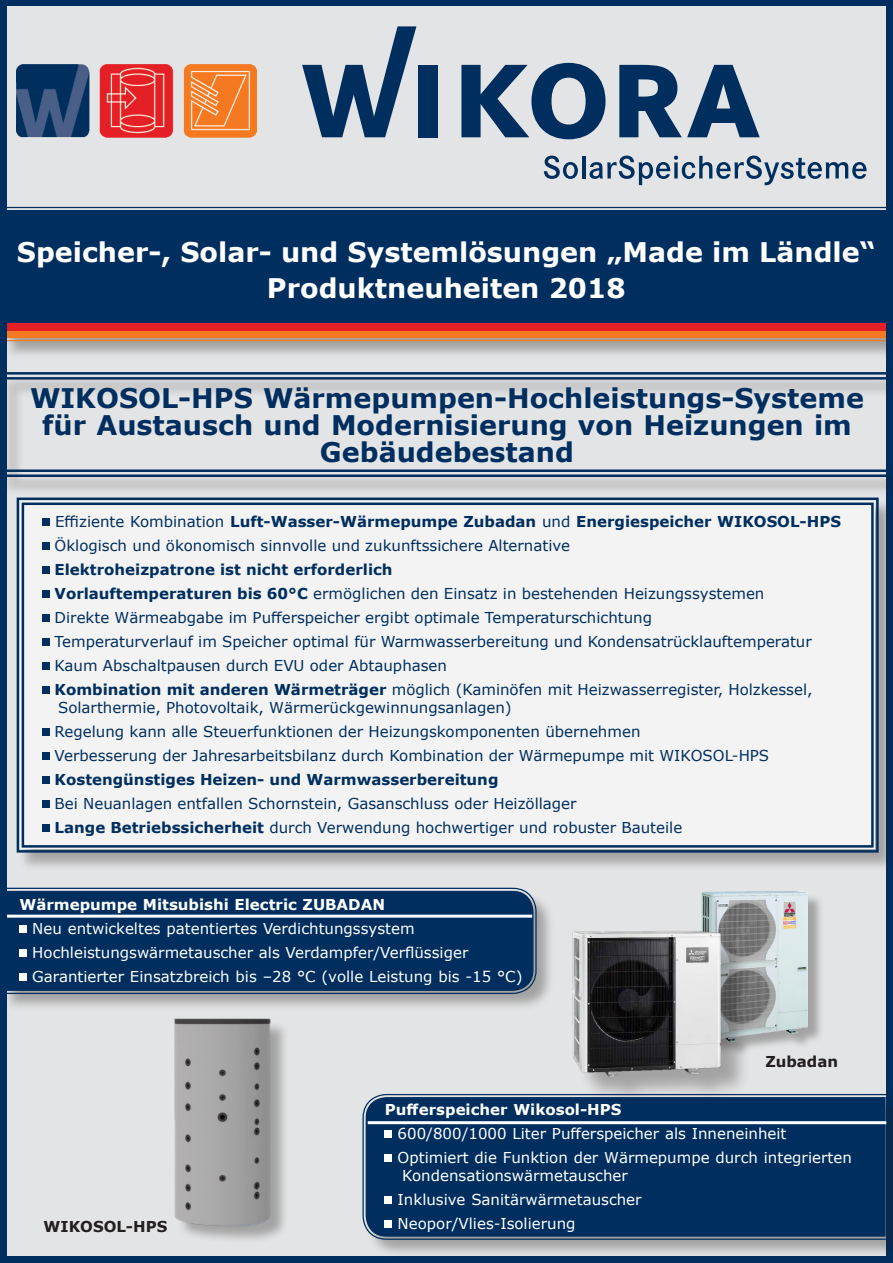
<style>
.page{position:relative;width:893px;height:1263px;background:#e3e4e5}
.page>*{position:absolute;margin:0;border:0;box-sizing:border-box;transform-origin:0 0}
.t1{font:700 27px/27px "Verdana";color:#002e5e;text-align:center}
.t2{font:700 27px "Verdana";color:#fff}
.t3{font:15px/18px "Verdana";color:#002e5e}
.t4{font:15px/18px "Verdana";color:#fff}
.t5{font:700 15px "Verdana";color:#002e5e}
.t6{font:700 15px "Verdana";color:#fff}
.Überschrift_18_pt{font:700 15px "Verdana";color:#231f20}
.s1{font-weight:400}
.s2{font-weight:700}
</style>
<div class="page">
<div style="left:0;top:0;width:893px;height:6px;background:#002e5e"></div>
<div style="left:0;top:1257px;width:893px;height:6px;background:#002e5e"></div>
<div style="left:2px;top:209px;width:891px;height:151px;background:#231f20;opacity:.33"></div>
<svg style="left:6px;top:206px;width:881px;height:4px"></svg>
<hr style="left:6px;top:210px;width:881px;height:3px;background:#002e5e">
<div style="left:6px;top:213px;width:881px;height:110px;background:#002e5e"></div>
<svg style="left:6px;top:331px;width:881px;height:11px;background:#e08241"></svg>
<div style="left:4px;top:323px;width:889px;height:8px;background:#e41f25"></div>
<div style="left:887px;top:0;width:6px;height:1263px;background:#002e5e"></div>
<div style="left:1px;top:374px;width:892px;height:122px;background:#231f20;opacity:.33"></div>
<svg style="left:6px;top:371px;width:887px;height:107px"></svg>
<div style="left:4px;top:377px;width:889px;height:95px;border:2px solid #002e5e"></div>
<div style="left:704px;top:893px;width:120px;height:163px;background:#231f20;opacity:.33"></div>
<img style="left:702px;top:892px;width:106px;height:150px">
<div style="left:2px;top:890px;width:553px;height:122px;background:#231f20;opacity:.33"></div>
<svg style="left:6px;top:887px;width:531px;height:108px;background:#7a8a9b"></svg>
<svg style="left:6px;top:890px;width:528px;height:101px;background:#274c74"></svg>
<div style="left:6px;top:893px;width:525px;height:95px;background:#002e5e"></div>
<hr style="left:3px;top:915px;width:529px;height:3px;background:#fff">
<div style="left:19px;top:925px;width:7px;height:7px;background:#fff"></div>
<div style="left:19px;top:949px;width:7px;height:7px;background:#fff"></div>
<div style="left:19px;top:973px;width:7px;height:7px;background:#fff"></div>
<div style="left:365px;top:1096px;width:528px;height:163px;background:#231f20;opacity:.33"></div>
<svg style="left:362px;top:1093px;width:527px;height:147px"></svg>
<svg style="left:365px;top:1096px;width:521px;height:141px;background:#2e5277"></svg>
<div style="left:368px;top:1099px;width:515px;height:135px;background:#002e5e"></div>
<hr style="left:368px;top:1121px;width:518px;height:3px;background:#fff">
<div style="left:385px;top:1130px;width:7px;height:7px;background:#fff"></div>
<div style="left:385px;top:1154px;width:7px;height:7px;background:#fff"></div>
<div style="left:385px;top:1196px;width:7px;height:7px;background:#fff"></div>
<div style="left:385px;top:1220px;width:7px;height:7px;background:#fff"></div>
<div style="left:19px;top:500px;width:874px;height:371px;background:#231f20;opacity:.33"></div>
<div style="left:16px;top:497px;width:864px;height:357px;background:#f3f3f3"></div>
<div style="left:22px;top:502px;width:852px;height:346px;border:2px solid #002e5e"></div>
<div style="left:42px;top:518px;width:7px;height:7px;background:#002e5e"></div>
<div style="left:42px;top:542px;width:7px;height:7px;background:#002e5e"></div>
<div style="left:42px;top:566px;width:7px;height:7px;background:#002e5e"></div>
<div style="left:42px;top:590px;width:7px;height:7px;background:#002e5e"></div>
<div style="left:42px;top:614px;width:7px;height:7px;background:#002e5e"></div>
<div style="left:42px;top:638px;width:7px;height:7px;background:#002e5e"></div>
<div style="left:42px;top:662px;width:7px;height:7px;background:#002e5e"></div>
<div style="left:42px;top:686px;width:7px;height:7px;background:#002e5e"></div>
<div style="left:42px;top:728px;width:7px;height:7px;background:#002e5e"></div>
<div style="left:42px;top:752px;width:7px;height:7px;background:#002e5e"></div>
<div style="left:42px;top:776px;width:7px;height:7px;background:#002e5e"></div>
<div style="left:42px;top:800px;width:7px;height:7px;background:#002e5e"></div>
<div style="left:42px;top:824px;width:7px;height:7px;background:#002e5e"></div>
<img style="left:144px;top:1009px;width:159px;height:231px">
<div style="left:0;top:0;width:6px;height:1263px;background:#002e5e"></div>
<div style="left:577px;top:935px;width:173px;height:171px;background:#231f20;opacity:.33"></div>
<img style="left:567px;top:925px;width:159px;height:170px">
<img style="left:17px;top:64px;width:239px;height:73px">
<svg style="left:302px;top:26px;width:114px;height:111px"></svg>
<div style="left:419px;top:65px;width:19px;height:72px;background:#002e5e"></div>
<svg style="left:461px;top:63px;width:144px;height:76px"></svg>
<svg style="left:619px;top:65px;width:141px;height:72px"></svg>
<svg style="left:544px;top:156px;width:34px;height:23px"></svg>
<hr style="left:582px;top:156px;width:3px;height:22px;background:#002e5e">
<svg style="left:589px;top:156px;width:277px;height:29px"></svg>
<p class="t2" style="left:17px;top:233px;width:860px">Speicher-, Solar- und Systemlösungen „Made im Ländle“</p>
<p class="t2" style="left:267px;top:269px;width:360px">Produktneuheiten 2018</p>
<p class="t1" style="left:30px;top:384px;width:835px">WIKOSOL-HPS Wärmepumpen-Hochleistungs-Systeme für Austausch und Modernisierung von Heizungen im<br>Gebäudebestand</p>
<p class="t5" style="left:55px;top:511px;width:787px"><span class="s1">Effiziente Kombination</span> Luft-Wasser-Wärmepumpe Zubadan <span class="s1">und</span> Energiespeicher WIKOSOL-HPS</p>
<p class="t3" style="left:55px;top:536px;width:517px">Öklogisch und ökonomisch sinnvolle und zukunftssichere Alternative</p>
<p class="t5" style="left:55px;top:559px;width:340px">Elektroheizpatrone ist nicht erforderlich</p>
<p class="t3" style="left:55px;top:584px;width:711px"><span class="s2">Vorlauftemperaturen bis 60°C</span> ermöglichen den Einsatz in bestehenden Heizungssystemen</p>
<p class="t3" style="left:55px;top:608px;width:599px">Direkte Wärmeabgabe im Pufferspeicher ergibt optimale Temperaturschichtung</p>
<p class="t3" style="left:55px;top:632px;width:759px">Temperaturverlauf im Speicher optimal für Warmwasserbereitung und Kondensatrücklauftemperatur</p>
<p class="t3" style="left:55px;top:656px;width:394px">Kaum Abschaltpausen durch EVU oder Abtauphasen</p>
<p class="t3" style="left:55px;top:680px;width:759px"><span class="s2">Kombination mit anderen Wärmeträger</span> möglich (Kaminöfen mit Heizwasserregister, Holzkessel,<br>Solarthermie, Photovoltaik, Wärmerückgewinnungsanlagen)</p>
<p class="t3" style="left:55px;top:722px;width:587px">Regelung kann alle Steuerfunktionen der Heizungskomponenten übernehmen</p>
<p class="t3" style="left:55px;top:746px;width:716px">Verbesserung der Jahresarbeitsbilanz durch Kombination der Wärmepumpe mit WIKOSOL-HPS</p>
<p class="t5" style="left:55px;top:769px;width:445px">Kostengünstiges Heizen- und Warmwasserbereitung</p>
<p class="t3" style="left:55px;top:794px;width:523px">Bei Neuanlagen entfallen Schornstein, Gasanschluss oder Heizöllager</p>
<p class="t3" style="left:55px;top:818px;width:629px"><span class="s2">Lange Betriebssicherheit</span> durch Verwendung hochwertiger und robuster Bauteile</p>
<p class="t6" style="left:19px;top:894px;width:367px">Wärmepumpe Mitsubishi Electric ZUBADAN</p>
<p class="t4" style="left:32px;top:919px;width:384px">Neu entwickeltes patentiertes Verdichtungssystem</p>
<p class="t4" style="left:32px;top:943px;width:438px">Hochleistungswärmetauscher als Verdampfer/Verflüssiger</p>
<p class="t4" style="left:32px;top:967px;width:492px">Garantierter Einsatzbreich bis –28 °C (volle Leistung bis -15 °C)</p>
<p class="Überschrift_18_pt" style="left:765px;top:1051px;width:74px">Zubadan</p>
<p class="Überschrift_18_pt" style="left:44px;top:1216px;width:125px">WIKOSOL-HPS</p>
<p class="t6" style="left:385px;top:1099px;width:238px">Pufferspeicher Wikosol-HPS</p>
<p class="t4" style="left:398px;top:1124px;width:390px">600/800/1000 Liter Pufferspeicher als Inneneinheit</p>
<p class="t4" style="left:402px;top:1148px;width:451px;text-indent:-5px">Optimiert die Funktion der Wärmepumpe durch integrierten<br>Kondensationswärmetauscher</p>
<p class="t4" style="left:398px;top:1190px;width:245px">Inklusive Sanitärwärmetauscher</p>
<p class="t4" style="left:398px;top:1214px;width:179px">Neopor/Vlies-Isolierung</p>
</div>
